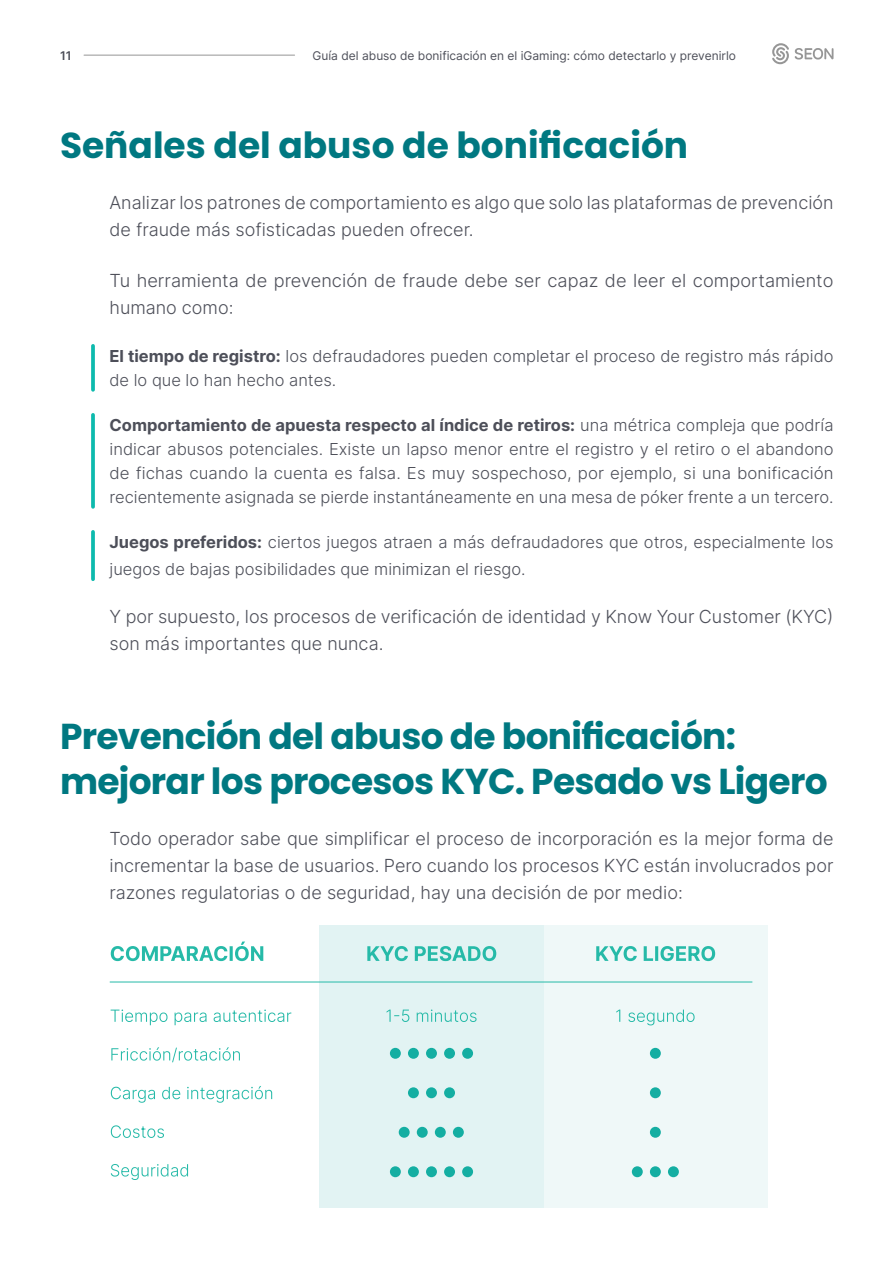
<style>
.page{position:relative;width:893px;height:1263px;background:#fff}
.page>*{position:absolute;margin:0;border:0;box-sizing:border-box;transform-origin:0 0}
.t1{font:700 36px/45px "Poppins";letter-spacing:-.02em;color:#007881}
.t2{font:700 36px "Poppins";color:#007881}
.t3{font:300 18px/27px "Inter";color:#4d4f59}
.t4{font:300 16.5px/24px "Inter";color:#4d4f59}
.t5{font:12px "Inter";color:#4d4f59}
.t6{font:600 12px "Inter";color:#4d4f59}
.s1{font-weight:700}
</style>
<div class="page">
<hr style="left:84px;top:55px;width:211px;height:1px;background:#969696">
<svg style="left:772px;top:43px;width:61px;height:21px"></svg>
<div style="left:319px;top:925px;width:225px;height:283px;background:#e2f3f3"></div>
<div style="left:544px;top:925px;width:223px;height:283px;background:#eff8f8"></div>
<svg style="left:111px;top:941px;width:152px;height:20px"></svg>
<svg style="left:111px;top:1009px;width:180px;height:171px"></svg>
<svg style="left:387px;top:1009px;width:90px;height:13px"></svg>
<svg style="left:616px;top:1009px;width:79px;height:16px"></svg>
<svg style="left:367px;top:946px;width:129px;height:15px"></svg>
<svg style="left:596px;top:946px;width:119px;height:15px"></svg>
<hr style="left:110px;top:982px;width:642px;height:1px;background:#26baa8">
<div style="left:390px;top:1048px;width:11px;height:11px;background:#14aea2;border-radius:50%"></div>
<div style="left:408px;top:1048px;width:11px;height:11px;background:#14aea2;border-radius:50%"></div>
<div style="left:426px;top:1048px;width:11px;height:11px;background:#14aea2;border-radius:50%"></div>
<div style="left:444px;top:1048px;width:11px;height:11px;background:#14aea2;border-radius:50%"></div>
<div style="left:462px;top:1048px;width:11px;height:11px;background:#14aea2;border-radius:50%"></div>
<div style="left:650px;top:1048px;width:11px;height:11px;background:#14aea2;border-radius:50%"></div>
<div style="left:650px;top:1087px;width:11px;height:11px;background:#14aea2;border-radius:50%"></div>
<div style="left:650px;top:1127px;width:11px;height:11px;background:#14aea2;border-radius:50%"></div>
<div style="left:390px;top:1166px;width:11px;height:11px;background:#14aea2;border-radius:50%"></div>
<div style="left:408px;top:1166px;width:11px;height:11px;background:#14aea2;border-radius:50%"></div>
<div style="left:426px;top:1166px;width:11px;height:11px;background:#14aea2;border-radius:50%"></div>
<div style="left:444px;top:1166px;width:11px;height:11px;background:#14aea2;border-radius:50%"></div>
<div style="left:462px;top:1166px;width:11px;height:11px;background:#14aea2;border-radius:50%"></div>
<div style="left:632px;top:1166px;width:11px;height:11px;background:#14aea2;border-radius:50%"></div>
<div style="left:650px;top:1166px;width:11px;height:11px;background:#14aea2;border-radius:50%"></div>
<div style="left:668px;top:1166px;width:11px;height:11px;background:#14aea2;border-radius:50%"></div>
<div style="left:399px;top:1127px;width:11px;height:11px;background:#14aea2;border-radius:50%"></div>
<div style="left:417px;top:1127px;width:11px;height:11px;background:#14aea2;border-radius:50%"></div>
<div style="left:435px;top:1127px;width:11px;height:11px;background:#14aea2;border-radius:50%"></div>
<div style="left:453px;top:1127px;width:11px;height:11px;background:#14aea2;border-radius:50%"></div>
<div style="left:408px;top:1087px;width:11px;height:11px;background:#14aea2;border-radius:50%"></div>
<div style="left:426px;top:1087px;width:11px;height:11px;background:#14aea2;border-radius:50%"></div>
<div style="left:444px;top:1087px;width:11px;height:11px;background:#14aea2;border-radius:50%"></div>
<svg style="left:91px;top:346px;width:4px;height:44px"></svg>
<svg style="left:91px;top:415px;width:4px;height:92px"></svg>
<svg style="left:91px;top:532px;width:4px;height:47px"></svg>
<p class="t6" style="left:60px;top:46px;width:13px">11</p>
<p class="t5" style="left:313px;top:46px;width:425px">Guía del abuso de bonificación en el iGaming: cómo detectarlo y prevenirlo</p>
<h1 class="t2" style="left:60px;top:124px;width:630px">Señales del abuso de bonificación</h1>
<p class="t3" style="left:110px;top:188px;width:725px">Analizar los patrones de comportamiento es algo que solo las plataformas de prevención de fraude más sofisticadas pueden ofrecer.</p>
<p class="t3" style="left:110px;top:266px;width:725px">Tu herramienta de prevención de fraude debe ser capaz de leer el comportamiento humano como:</p>
<p class="t4" style="left:110px;top:343px;width:725px"><span class="s1">El tiempo de registro:</span> los defraudadores pueden completar el proceso de registro más rápido de lo que lo han hecho antes.</p>
<p class="t4" style="left:110px;top:412px;width:726px;text-align:justify"><span class="s1">Comportamiento de apuesta respecto al índice de retiros:</span> una métrica compleja que podría indicar abusos potenciales. Existe un lapso menor entre el registro y el retiro o el abandono de fichas cuando la cuenta es falsa. Es muy sospechoso, por ejemplo, si una bonificación recientemente asignada se pierde instantáneamente en una mesa de póker frente a un tercero.</p>
<p class="t4" style="left:110px;top:528px;width:725px;line-height:27px"><span class="s1">Juegos preferidos:</span> ciertos juegos atraen a más defraudadores que otros, especialmente los juegos de bajas posibilidades que minimizan el riesgo.</p>
<p class="t3" style="left:110px;top:602px;width:725px">Y por supuesto, los procesos de verificación de identidad y Know Your Customer (KYC) son más importantes que nunca.</p>
<h1 class="t1" style="left:60px;top:714px;width:769px">Prevención del abuso de bonificación: mejorar los procesos KYC. Pesado vs Ligero</h1>
<p class="t3" style="left:110px;top:824px;width:725px;text-align:justify">Todo operador sabe que simplificar el proceso de incorporación es la mejor forma de incrementar la base de usuarios. Pero cuando los procesos KYC están involucrados por razones regulatorias o de seguridad, hay una decisión de por medio:</p>
</div>
